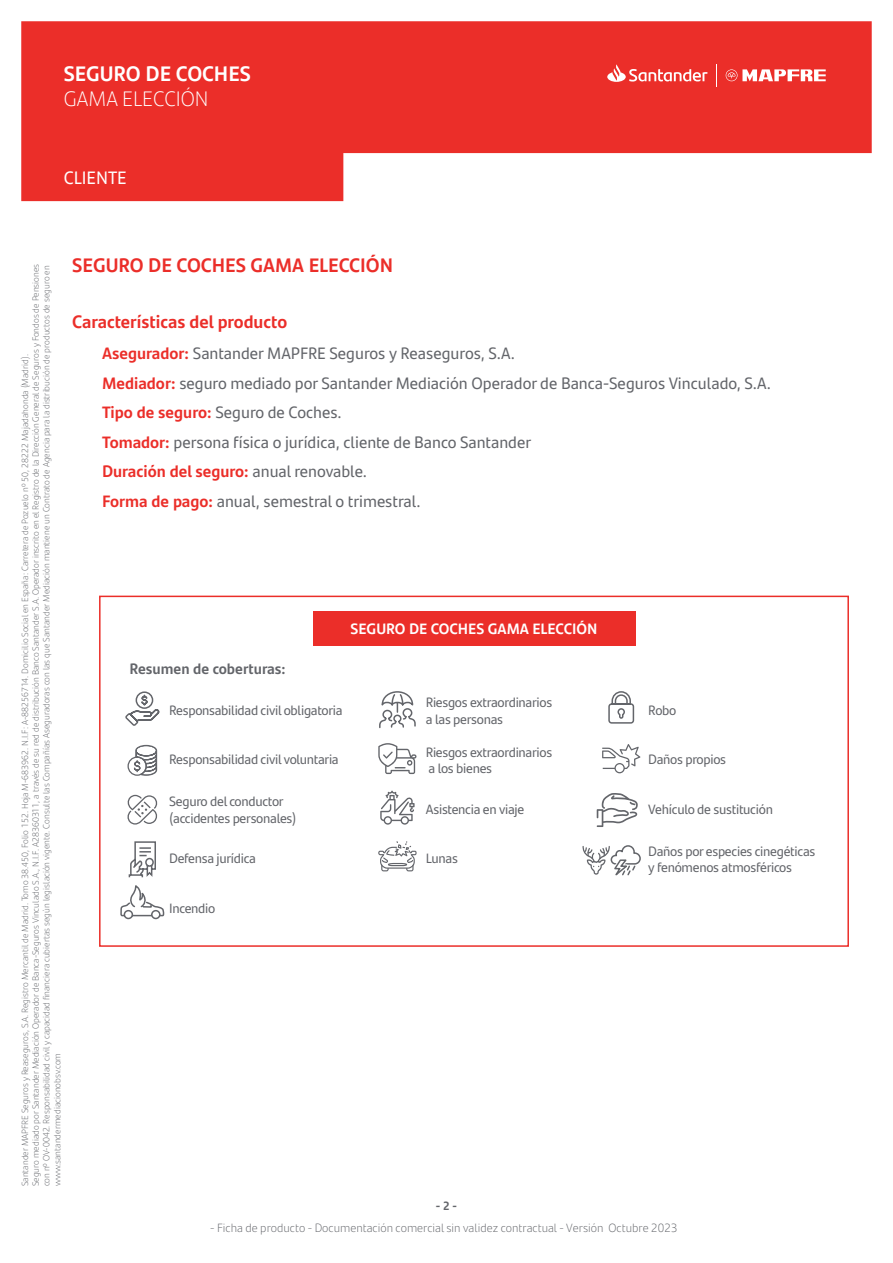
<style>
.page{position:relative;width:893px;height:1263px;background:#fff}
.page>*{position:absolute;margin:0;border:0;box-sizing:border-box;transform-origin:0 0}
.t1{font:700 21px "Santander Text";color:#fff}
.t2{font:300 21px "Santander Text";color:#fff}
.t3{font:700 19.5px "Santander Text";color:#eb2e29}
.t4{font:700 18px "Santander Text";color:#eb2e29}
.t5{font:18px "Santander Text";color:#fff}
.t6{font:16.5px "Santander Text";color:#63656a}
.t7{font:700 16.5px "Santander Text";color:#eb2e29}
.t8{font:700 15px "Santander Text";color:#fff}
.t9{font:700 15px "Santander Text";color:#63656a}
.t10{font:13.5px/16.5px "Santander Text";letter-spacing:-.02em;color:#63656a}
.t11{font:300 12px "Santander Text";color:#63656a}
.t12{font:700 12px "Santander Text";color:#63656a}
.t13{font:300 9px/10.8px "Santander Text";color:#63656a}
.s1{font-weight:700;color:#eb2e29}
.s2{font-weight:400;color:#63656a}
</style>
<div class="page">
<svg style="left:21px;top:21px;width:851px;height:180px;fill:#eb2e29"></svg>
<svg style="left:726px;top:69px;width:100px;height:12px"></svg>
<svg style="left:716px;top:64px;width:1px;height:22px"></svg>
<svg style="left:607px;top:64px;width:100px;height:18px"></svg>
<div style="left:99px;top:596px;width:750px;height:351px;border:2px solid #eb2e29"></div>
<div style="left:313px;top:611px;width:322px;height:34px;background:#eb2e29"></div>
<svg style="left:125px;top:691px;width:35px;height:35px"></svg>
<svg style="left:127px;top:795px;width:31px;height:29px"></svg>
<svg style="left:128px;top:841px;width:28px;height:37px"></svg>
<svg style="left:127px;top:744px;width:31px;height:32px"></svg>
<svg style="left:120px;top:886px;width:45px;height:34px"></svg>
<svg style="left:380px;top:791px;width:35px;height:34px"></svg>
<svg style="left:378px;top:841px;width:39px;height:30px"></svg>
<svg style="left:378px;top:743px;width:38px;height:31px"></svg>
<svg style="left:379px;top:691px;width:37px;height:38px"></svg>
<svg style="left:582px;top:845px;width:59px;height:31px"></svg>
<svg style="left:608px;top:691px;width:27px;height:33px"></svg>
<svg style="left:602px;top:744px;width:38px;height:29px"></svg>
<svg style="left:597px;top:793px;width:41px;height:34px"></svg>
<h1 class="t1" style="left:64px;top:57px;width:189px">SEGURO DE COCHES</h1>
<h1 class="t2" style="left:64px;top:83px;width:146px">GAMA ELECCIÓN</h1>
<h3 class="t5" style="left:64px;top:164px;width:64px">CLIENTE</h3>
<p class="t13" style="left:19px;top:1186px;width:924px;rotate:-90deg">Santander MAPFRE Seguros y Reaseguros, S.A. Registro Mercantil de Madrid. Tomo 38.450, Folio 152. Hoja M-683962. N.I.F: A-88256714. Domicilio Social en España: Carretera de Pozuelo nº 50, 28222 Majadahonda (Madrid).<br>Seguro mediado por Santander Mediación Operador de Banca-Seguros Vinculado S.A., N.I.F. A28360311, a través de su red de distribución Banco Santander S.A. Operador inscrito en el Registro de la Dirección General de Seguros y Fondos de Pensiones con nº OV-0042. Responsabilidad civil y capacidad financiera cubiertas según legislación vigente. Consulte las Compañías Aseguradoras con las que Santander Mediación mantiene un Contrato de Agencia para la distribución de productos de seguro en www.santandermediacionobsv.com</p>
<h2 class="t3" style="left:72px;top:250px;width:322px">SEGURO DE COCHES GAMA ELECCIÓN</h2>
<p class="t4" style="left:72px;top:307px;width:216px">Características del producto</p>
<p class="t6" style="left:102px;top:341px;width:414px"><span class="s1">Asegurador:</span> Santander MAPFRE Seguros y Reaseguros, S.A.</p>
<p class="t6" style="left:102px;top:370px;width:670px"><span class="s1">Mediador:</span> seguro mediado por Santander Mediación Operador de Banca-Seguros Vinculado, S.A.</p>
<p class="t6" style="left:102px;top:400px;width:241px"><span class="s1">Tipo de seguro:</span> Seguro de Coches.</p>
<p class="t6" style="left:102px;top:429px;width:431px"><span class="s1">Tomador:</span> persona física o jurídica, cliente de Banco Santander</p>
<p class="t7" style="left:102px;top:458px;width:267px">Duración del seguro: <span class="s2">anual renovable.</span></p>
<p class="t6" style="left:102px;top:488px;width:320px"><span class="s1">Forma de pago:</span> anual, semestral o trimestral.</p>
<p class="t8" style="left:351px;top:617px;width:248px">SEGURO DE COCHES GAMA ELECCIÓN</p>
<p class="t9" style="left:130px;top:657px;width:158px">Resumen de coberturas:</p>
<p class="t10" style="left:169px;top:701px;width:175px">Responsabilidad civil obligatoria</p>
<p class="t10" style="left:169px;top:750px;width:171px">Responsabilidad civil voluntaria</p>
<p class="t10" style="left:169px;top:792px;width:129px">Seguro del conductor (accidentes personales)</p>
<p class="t10" style="left:169px;top:849px;width:88px">Defensa jurídica</p>
<p class="t10" style="left:169px;top:899px;width:48px">Incendio</p>
<p class="t10" style="left:426px;top:693px;width:128px">Riesgos extraordinarios a las personas</p>
<p class="t10" style="left:426px;top:743px;width:128px">Riesgos extraordinarios a los bienes</p>
<p class="t10" style="left:426px;top:800px;width:100px">Asistencia en viaje</p>
<p class="t10" style="left:426px;top:849px;width:34px">Lunas</p>
<p class="t10" style="left:648px;top:701px;width:30px">Robo</p>
<p class="t10" style="left:648px;top:750px;width:79px">Daños propios</p>
<p class="t10" style="left:648px;top:800px;width:126px">Vehículo de sustitución</p>
<p class="t10" style="left:648px;top:842px;width:169px">Daños por especies cinegéticas y fenómenos atmosféricos</p>
<h3 class="t12" style="left:436px;top:1197px;width:23px">- 2 -</h3>
<h3 class="t11" style="left:210px;top:1218px;width:469px">- Ficha de producto - Documentación comercial sin validez contractual - Versión Octubre 2023</h3>
</div>
